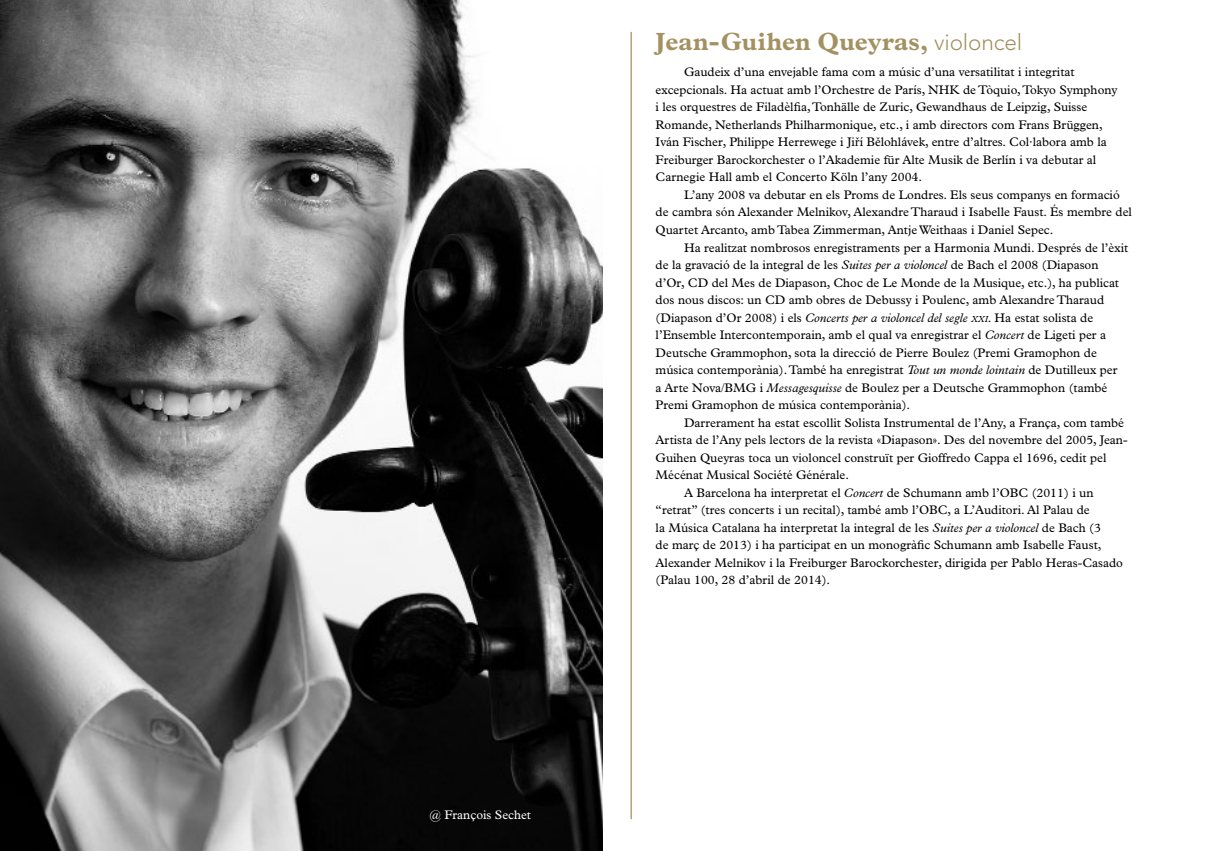
<style>
.page{position:relative;width:1205px;height:851px;background:#fff}
.page>*{position:absolute;margin:0;border:0;box-sizing:border-box;transform-origin:0 0}
.t1{font:700 25px "Plantin Std";letter-spacing:.005em;color:#a39161}
.t2{font:12.5px/17.5px "Plantin Std";color:#000}
.t3{font:12.5px "Plantin Std";color:#fff}
.s1{font-family:"Avenir";font-weight:300;font-size:22.5px}
.s2{font-family:"Minion Pro";font-size:13.12px}
.s3{font-style:italic}
.s4{font-style:italic;font-size:8.75px}
</style>
<div class="page">
<img style="left:0;top:0;width:602px;height:850px">
<hr style="left:630px;top:32px;width:2px;height:787px;background:#a39161">
<p class="t3" style="left:429px;top:807px;width:103px">@ François Sechet</p>
<h1 class="t1" style="left:656px;top:27px;width:368px">Jean-Guihen Queyras, <span class="s1">violoncel</span></h1>
<p class="t2" style="left:656px;top:63px;width:463px;text-indent:28px">Gaudeix d’una envejable fama com a músic d’una versatilitat i integritat excepcionals. Ha actuat amb l’Orchestre de París, NHK de Tòquio, Tokyo Symphony i les orquestres de Filadèlfia, Tonhälle de Zuric, Gewandhaus de Leipzig, Suisse Romande, Netherlands Philharmonique, etc., i amb directors com Frans Brüggen, Iván Fischer, Philippe Herrewege i Ji<span class="s2">ř</span>í B<span class="s2">ě</span>lohlávek, entre d’altres. Col·labora amb la Freiburger Barockorchester o l’Akademie für Alte Musik de Berlín i va debutar al Carnegie Hall amb el Concerto Köln l’any 2004.</p>
<p class="t2" style="left:656px;top:186px;width:478px;text-indent:28px">L’any 2008 va debutar en els Proms de Londres. Els seus companys en formació de cambra són Alexander Melnikov, Alexandre Tharaud i Isabelle Faust. És membre del<br>Quartet Arcanto, amb Tabea Zimmerman, Antje Weithaas i Daniel Sepec.</p>
<p class="t2" style="left:656px;top:238px;width:474px;text-indent:28px">Ha realitzat nombrosos enregistraments per a Harmonia Mundi. Després de l’èxit de la gravació de la integral de les <span class="s3">Suites per a violoncel</span> de Bach el 2008 (Diapason d’Or, CD del Mes de Diapason, Choc de Le Monde de la Musique, etc.), ha publicat dos nous discos: un CD amb obres de Debussy i Poulenc, amb Alexandre Tharaud (Diapason d’Or 2008) i els <span class="s3">Concerts per a violoncel del segle</span> <span class="s4">xxi</span>. Ha estat solista de l’Ensemble Intercontemporain, amb el qual va enregistrar el <span class="s3">Concert</span> de Ligeti per a Deutsche Grammophon, sota la direcció de Pierre Boulez (Premi Gramophon de música contemporània). També ha enregistrat <span class="s3">Tout un monde lointain</span> de Dutilleux per<br>a Arte Nova/BMG i <span class="s3">Messagesquisse</span> de Boulez per a Deutsche Grammophon (també Premi Gramophon de música contemporània).</p>
<p class="t2" style="left:684px;top:413px;width:442px">Darrerament ha estat escollit Solista Instrumental de l’Any, a França, com també</p>
<p class="t2" style="left:656px;top:431px;width:473px">Artista de l’Any pels lectors de la revista «Diapason». Des del novembre del 2005, Jean-</p>
<p class="t2" style="left:656px;top:448px;width:452px">Guihen Queyras toca un violoncel construït per Gioffredo Cappa el 1696, cedit pel</p>
<p class="t2" style="left:656px;top:466px;width:195px">Mécénat Musical Société Générale.</p>
<p class="t2" style="left:684px;top:483px;width:411px">A Barcelona ha interpretat el <span class="s3">Concert</span> de Schumann amb l’OBC (2011) i un</p>
<p class="t2" style="left:656px;top:501px;width:435px">“retrat” (tres concerts i un recital), també amb l’OBC, a L’Auditori. Al Palau de</p>
<p class="t2" style="left:656px;top:518px;width:447px">la Música Catalana ha interpretat la integral de les <span class="s3">Suites per a violoncel</span> de Bach (3</p>
<p class="t2" style="left:656px;top:536px;width:447px">de març de 2013) i ha participat en un monogràfic Schumann amb Isabelle Faust,</p>
<p class="t2" style="left:656px;top:553px;width:469px">Alexander Melnikov i la Freiburger Barockorchester, dirigida per Pablo Heras-Casado</p>
<p class="t2" style="left:656px;top:571px;width:176px">(Palau 100, 28 d’abril de 2014).</p>
</div>
